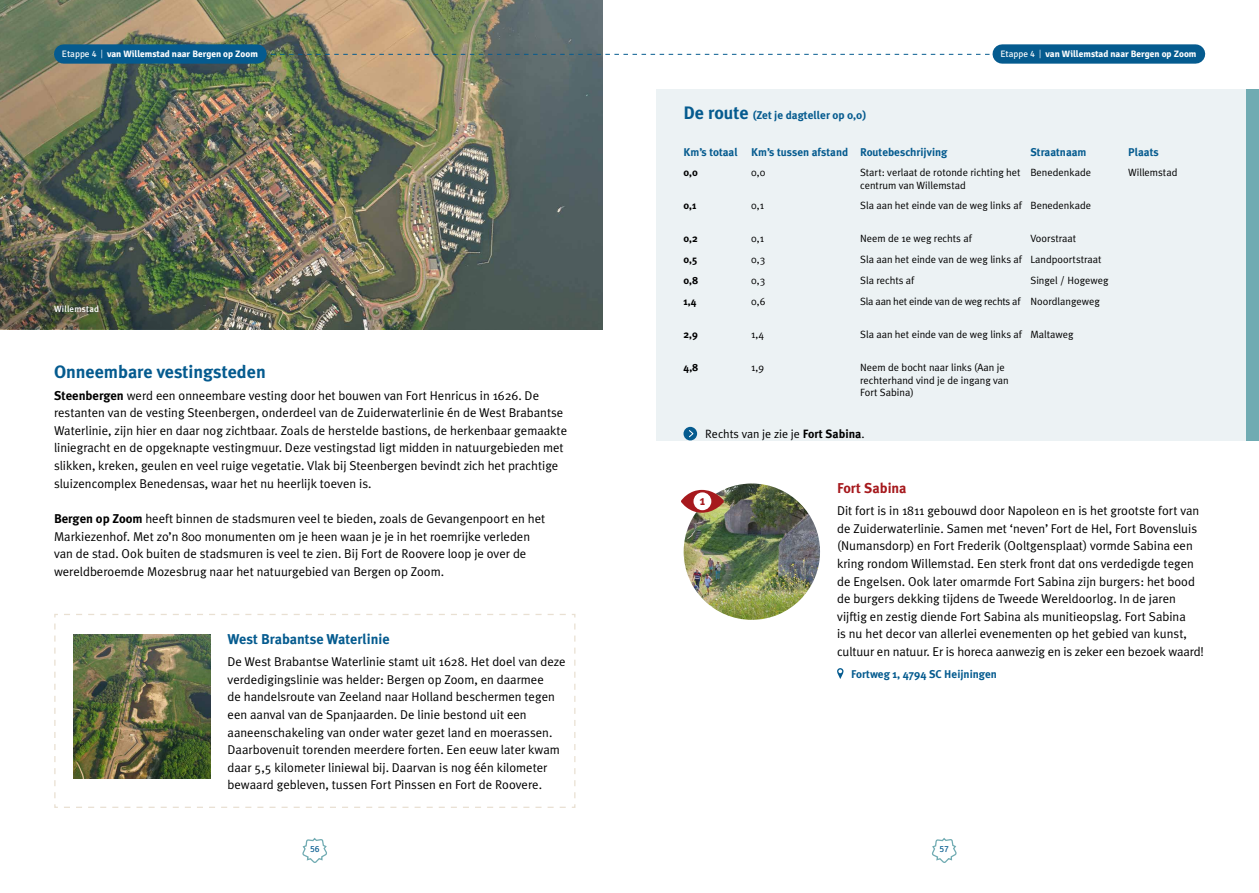
<style>
.page{position:relative;width:1259px;height:893px;background:#fff}
.page>*{position:absolute;margin:0;border:0;box-sizing:border-box;transform-origin:0 0}
.t1{font:700 18px "Meta Plus";color:#055b8f}
.t2{font:700 14.25px "Meta Plus";color:#055b8f}
.t3{font:700 14.25px "Meta Plus";color:#a6191d}
.t4{font:700 13.2px "Meta Plus";color:#a6191d}
.t5{font:12.75px/17.5px "Meta Plus";color:#000}
.t6{font:12px "Meta Plus";color:#000}
.t7{font:700 11.25px "Meta Plus";color:#055b8f}
.t8{font:10.5px/12.6px "Meta Plus";color:#000}
.t9{font:10.5px "Meta Plus";letter-spacing:-.02em;color:#000}
.t10{font:700 10.5px "Meta Plus";color:#000}
.t11{font:700 9.3px "Signika Negative";color:#fff}
.t12{font:500 9px "Meta Plus";letter-spacing:.02em;color:#fff}
.t13{font:9px "Signika Negative";color:#055b8f}
.s1{font-weight:400}
.s2{font-family:"Raleway";font-weight:400}
.s3{font-weight:700}
.s4{font-size:18px}
</style>
<div class="page">
<svg style="left:302px;top:837px;width:25px;height:26px"></svg>
<svg style="left:931px;top:838px;width:26px;height:25px"></svg>
<img style="left:0;top:0;width:602px;height:329px">
<div style="left:657px;top:89px;width:602px;height:352px;background:#ecf2f4"></div>
<div style="left:1246px;top:89px;width:13px;height:352px;background:#70abb2"></div>
<div style="left:683px;top:427px;width:14px;height:13px;background:#055b8f;border-radius:50%"></div>
<svg style="left:689px;top:430px;width:5px;height:8px"></svg>
<img style="left:683px;top:483px;width:137px;height:137px;border-radius:68px">
<svg style="left:681px;top:490px;width:43px;height:23px"></svg>
<svg style="left:837px;top:668px;width:6px;height:11px"></svg>
<svg style="left:54px;top:614px;width:522px;height:194px"></svg>
<img style="left:74px;top:634px;width:136px;height:144px">
<img style="left:0;top:137px;width:291px;height:192px">
<svg style="left:54px;top:54px;width:948px;height:1px"></svg>
<div style="left:64px;top:44px;width:193px;height:20px;background:#055b8f"></div>
<div style="left:1002px;top:44px;width:193px;height:20px;background:#055b8f"></div>
<p class="t11" style="left:62px;top:48px;width:198px"><span class="s1">Etappe 4</span> <span class="s2">|</span> van Willemstad naar Bergen op Zoom</p>
<p class="t11" style="left:1000px;top:48px;width:198px"><span class="s1">Etappe 4</span> <span class="s2">|</span> van Willemstad naar Bergen op Zoom</p>
<p class="t12" style="left:54px;top:304px;width:47px">Willemstad</p>
<h1 class="t1" style="left:54px;top:361px;width:213px">Onneembare vestingsteden</h1>
<p class="t5" style="left:54px;top:386px;width:515px"><span class="s3">Steenbergen</span> werd een onneembare vesting door het bouwen van Fort Henricus in 1626. De restanten van de vesting Steenbergen, onderdeel van de Zuiderwaterlinie én de West Brabantse Waterlinie, zijn hier en daar nog zichtbaar. Zoals de herstelde bastions, de herkenbaar gemaakte liniegracht en de opgeknapte vestingmuur. Deze vestingstad ligt midden in natuurgebieden met slikken, kreken, geulen en veel ruige vegetatie. Vlak bij Steenbergen bevindt zich het prachtige sluizencomplex Benedensas, waar het nu heerlijk toeven is.</p>
<p class="t5" style="left:54px;top:510px;width:493px"><span class="s3">Bergen op Zoom</span> heeft binnen de stadsmuren veel te bieden, zoals de Gevangenpoort en het Markiezenhof. Met zo’n 800 monumenten om je heen waan je je in het roemrijke verleden van de stad. Ook buiten de stadsmuren is veel te zien. Bij Fort de Roovere loop je over de wereldberoemde Mozesbrug naar het natuurgebied van Bergen op Zoom.</p>
<p class="t2" style="left:227px;top:631px;width:164px">West Brabantse Waterlinie</p>
<p class="t5" style="left:227px;top:653px;width:340px">De West Brabantse Waterlinie stamt uit 1628. Het doel van deze verdedigingslinie was helder: Bergen op Zoom, en daarmee<br>de handelsroute van Zeeland naar Holland beschermen tegen een aanval van de Spanjaarden. De linie bestond uit een aaneenschakeling van onder water gezet land en moerassen.<br>Daarbovenuit torenden meerdere forten. Een eeuw later kwam daar 5,5 kilometer liniewal bij. Daarvan is nog één kilometer bewaard gebleven, tussen Fort Pinssen en Fort de Roovere.</p>
<p class="t7" style="left:683px;top:109px;width:184px"><span class="s4">De route</span> (Zet je dagteller op 0,0)</p>
<p class="t7" style="left:683px;top:145px;width:265px">Km’s totaal Km’s tussen afstand Routebeschrijving</p>
<p class="t7" style="left:1030px;top:145px;width:58px">Straatnaam</p>
<p class="t7" style="left:1128px;top:145px;width:32px">Plaats</p>
<p class="t10" style="left:683px;top:166px;width:16px">0,0</p>
<p class="t8" style="left:751px;top:166px;width:16px">0,0</p>
<p class="t8" style="left:860px;top:166px;width:162px">Start: verlaat de rotonde richting het centrum van Willemstad</p>
<p class="t8" style="left:1030px;top:166px;width:62px">Benedenkade</p>
<p class="t8" style="left:1128px;top:166px;width:51px">Willemstad</p>
<p class="t10" style="left:683px;top:199px;width:14px">0,1</p>
<p class="t8" style="left:751px;top:199px;width:14px">0,1</p>
<p class="t8" style="left:860px;top:199px;width:232px">Sla aan het einde van de weg links af Benedenkade</p>
<p class="t10" style="left:683px;top:232px;width:16px">0,2</p>
<p class="t8" style="left:751px;top:232px;width:14px">0,1</p>
<p class="t8" style="left:860px;top:232px;width:113px">Neem de 1e weg rechts af</p>
<p class="t8" style="left:1030px;top:232px;width:47px">Voorstraat</p>
<p class="t10" style="left:683px;top:254px;width:15px">0,5</p>
<p class="t8" style="left:751px;top:253px;width:16px">0,3</p>
<p class="t8" style="left:860px;top:253px;width:243px">Sla aan het einde van de weg links af Landpoortstraat</p>
<p class="t10" style="left:683px;top:274px;width:16px">0,8</p>
<p class="t8" style="left:751px;top:274px;width:16px">0,3</p>
<p class="t8" style="left:860px;top:274px;width:56px">Sla rechts af</p>
<p class="t8" style="left:1030px;top:274px;width:80px">Singel / Hogeweg</p>
<p class="t10" style="left:683px;top:295px;width:14px">1,4</p>
<p class="t8" style="left:751px;top:295px;width:16px">0,6</p>
<p class="t9" style="left:860px;top:295px;width:241px">Sla aan het einde van de weg rechts af Noordlangeweg</p>
<p class="t10" style="left:683px;top:328px;width:16px">2,9</p>
<p class="t8" style="left:751px;top:328px;width:14px">1,4</p>
<p class="t8" style="left:860px;top:328px;width:215px">Sla aan het einde van de weg links af Maltaweg</p>
<p class="t10" style="left:683px;top:361px;width:16px">4,8</p>
<p class="t8" style="left:751px;top:361px;width:14px">1,9</p>
<p class="t8" style="left:860px;top:361px;width:150px">Neem de bocht naar links (Aan je rechterhand vind je de ingang van<br>Fort Sabina)</p>
<p class="t6" style="left:705px;top:427px;width:161px">Rechts van je zie je <span class="s3">Fort Sabina</span>.</p>
<p class="t4" style="left:699px;top:493px;width:7px">1</p>
<p class="t3" style="left:837px;top:480px;width:71px">Fort Sabina</p>
<p class="t5" style="left:837px;top:502px;width:368px">Dit fort is in 1811 gebouwd door Napoleon en is het grootste fort van de Zuiderwaterlinie. Samen met ‘neven’ Fort de Hel, Fort Bovensluis (Numansdorp) en Fort Frederik (Ooltgensplaat) vormde Sabina een kring rondom Willemstad. Een sterk front dat ons verdedigde tegen de Engelsen. Ook later omarmde Fort Sabina zijn burgers: het bood de burgers dekking tijdens de Tweede Wereldoorlog. In de jaren vijftig en zestig diende Fort Sabina als munitieopslag. Fort Sabina<br>is nu het decor van allerlei evenementen op het gebied van kunst, cultuur en natuur. Er is horeca aanwezig en is zeker een bezoek waard!</p>
<p class="t7" style="left:851px;top:667px;width:147px">Fortweg 1, 4794 SC Heijningen</p>
<p class="t13" style="left:310px;top:844px;width:11px">56</p>
<p class="t13" style="left:939px;top:844px;width:11px">57</p>
</div>
